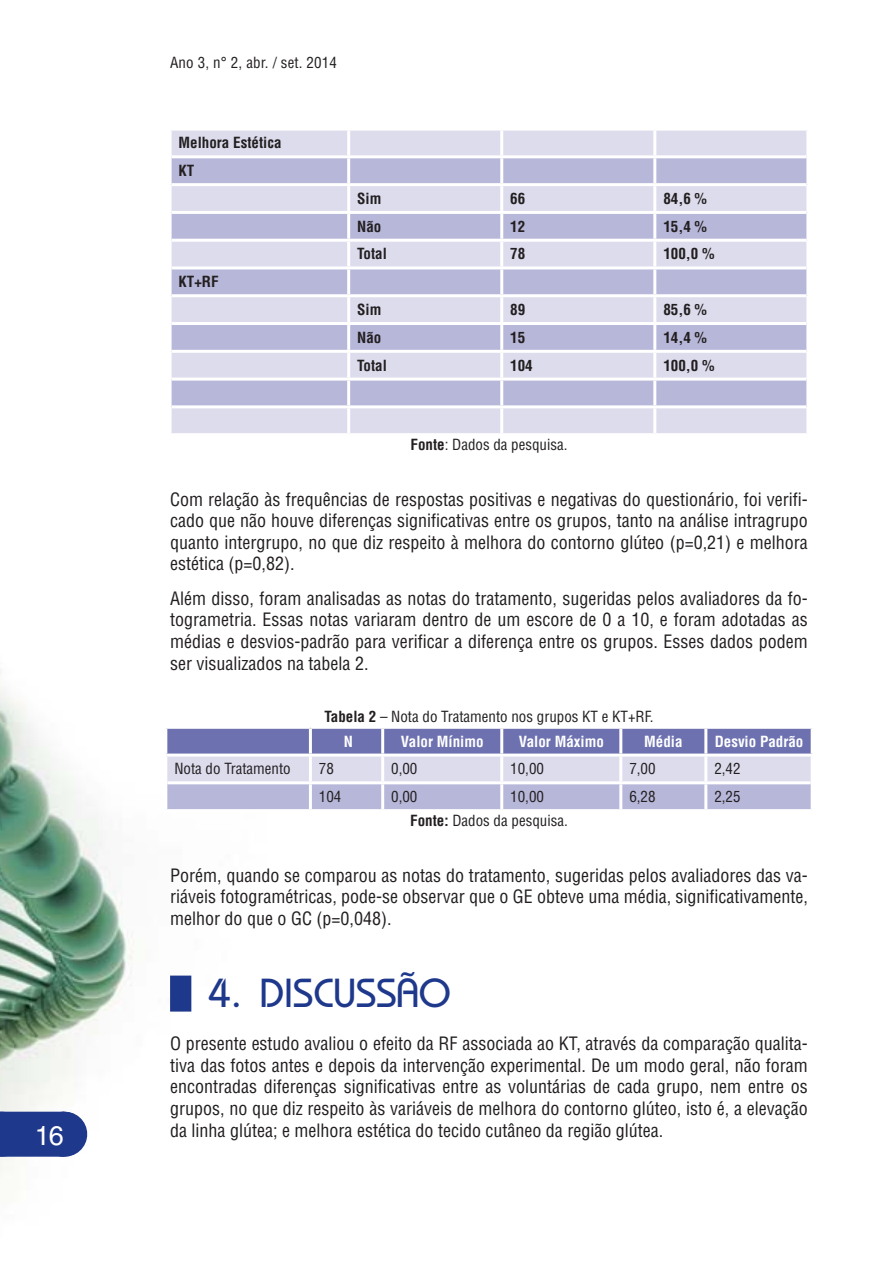
<style>
.page{position:relative;width:893px;height:1263px;background:#fff}
.page>*{position:absolute;margin:0;border:0;box-sizing:border-box;transform-origin:0 0}
.t1{font:500 40.5px "Bauhaus Std";color:#1e388c}
.t2{font:27px "Helvetica LT Std";color:#fff}
.t3{font:condensed 18px/21.6px "Helvetica LT Std";color:#231f20;text-align:justify}
.t4{font:condensed 15px/25px "Helvetica LT Std";color:#231f20}
.t5{font:700 condensed 15px/27.8px "Helvetica LT Std";color:#231f20}
.t6{font:700 condensed 15px "Helvetica LT Std";color:#fff}
.s1{font-weight:700}
.s2{font-weight:700;color:#fff}
</style>
<div class="page">
<img style="left:0;top:683px;width:192px;height:493px">
<hr style="left:64px;top:1112px;width:1px;height:45px;background:#1e388c">
<div style="left:0;top:1112px;width:64px;height:45px;background:#1e388c"></div>
<div style="left:170px;top:975px;width:21px;height:36px;background:#1e388c"></div>
<div style="left:172px;top:131px;width:634px;height:302px;background:#dcdced"></div>
<svg style="left:172px;top:158px;width:634px;height:247px;background:#c7c8e2"></svg>
<hr style="left:172px;top:183px;width:634px;height:3px;background:#fff">
<hr style="left:172px;top:239px;width:634px;height:3px;background:#fff">
<hr style="left:172px;top:294px;width:634px;height:3px;background:#fff">
<hr style="left:172px;top:350px;width:634px;height:3px;background:#fff">
<hr style="left:172px;top:405px;width:634px;height:3px;background:#fff">
<hr style="left:347px;top:131px;width:3px;height:24px;background:#fff">
<hr style="left:500px;top:131px;width:3px;height:24px;background:#fff">
<hr style="left:653px;top:131px;width:3px;height:24px;background:#fff">
<hr style="left:347px;top:158px;width:3px;height:25px;background:#fff">
<hr style="left:500px;top:158px;width:3px;height:25px;background:#fff">
<hr style="left:653px;top:158px;width:3px;height:25px;background:#fff">
<hr style="left:347px;top:186px;width:3px;height:25px;background:#fff">
<hr style="left:500px;top:186px;width:3px;height:25px;background:#fff">
<hr style="left:653px;top:186px;width:3px;height:25px;background:#fff">
<hr style="left:347px;top:214px;width:3px;height:25px;background:#fff">
<hr style="left:500px;top:214px;width:3px;height:25px;background:#fff">
<hr style="left:653px;top:214px;width:3px;height:25px;background:#fff">
<hr style="left:347px;top:242px;width:3px;height:24px;background:#fff">
<hr style="left:500px;top:242px;width:3px;height:24px;background:#fff">
<hr style="left:653px;top:242px;width:3px;height:24px;background:#fff">
<hr style="left:347px;top:269px;width:3px;height:25px;background:#fff">
<hr style="left:500px;top:269px;width:3px;height:25px;background:#fff">
<hr style="left:653px;top:269px;width:3px;height:25px;background:#fff">
<hr style="left:347px;top:297px;width:3px;height:25px;background:#fff">
<hr style="left:500px;top:297px;width:3px;height:25px;background:#fff">
<hr style="left:653px;top:297px;width:3px;height:25px;background:#fff">
<hr style="left:347px;top:325px;width:3px;height:25px;background:#fff">
<hr style="left:500px;top:325px;width:3px;height:25px;background:#fff">
<hr style="left:653px;top:325px;width:3px;height:25px;background:#fff">
<hr style="left:347px;top:353px;width:3px;height:25px;background:#fff">
<hr style="left:500px;top:353px;width:3px;height:25px;background:#fff">
<hr style="left:653px;top:353px;width:3px;height:25px;background:#fff">
<hr style="left:347px;top:381px;width:3px;height:24px;background:#fff">
<hr style="left:500px;top:381px;width:3px;height:24px;background:#fff">
<hr style="left:653px;top:381px;width:3px;height:24px;background:#fff">
<hr style="left:347px;top:408px;width:3px;height:25px;background:#fff">
<hr style="left:500px;top:408px;width:3px;height:25px;background:#fff">
<hr style="left:653px;top:408px;width:3px;height:25px;background:#fff">
<hr style="left:172px;top:155px;width:634px;height:3px;background:#fff">
<hr style="left:172px;top:211px;width:634px;height:3px;background:#fff">
<hr style="left:172px;top:266px;width:634px;height:3px;background:#fff">
<hr style="left:172px;top:322px;width:634px;height:3px;background:#fff">
<hr style="left:172px;top:378px;width:634px;height:3px;background:#fff">
<svg style="left:167px;top:729px;width:644px;height:80px;background:#acadd2"></svg>
<hr style="left:309px;top:729px;width:3px;height:24px;background:#fff">
<hr style="left:381px;top:729px;width:3px;height:24px;background:#fff">
<hr style="left:500px;top:729px;width:3px;height:24px;background:#fff">
<hr style="left:619px;top:729px;width:3px;height:24px;background:#fff">
<hr style="left:704px;top:729px;width:3px;height:24px;background:#fff">
<hr style="left:309px;top:756px;width:3px;height:25px;background:#fff">
<hr style="left:381px;top:756px;width:3px;height:25px;background:#fff">
<hr style="left:500px;top:756px;width:3px;height:25px;background:#fff">
<hr style="left:619px;top:756px;width:3px;height:25px;background:#fff">
<hr style="left:704px;top:756px;width:3px;height:25px;background:#fff">
<hr style="left:309px;top:784px;width:3px;height:25px;background:#fff">
<hr style="left:381px;top:784px;width:3px;height:25px;background:#fff">
<hr style="left:500px;top:784px;width:3px;height:25px;background:#fff">
<hr style="left:619px;top:784px;width:3px;height:25px;background:#fff">
<hr style="left:704px;top:784px;width:3px;height:25px;background:#fff">
<hr style="left:167px;top:781px;width:644px;height:3px;background:#fff">
<hr style="left:164px;top:726px;width:146px;height:3px;background:#fff">
<hr style="left:164px;top:729px;width:3px;height:24px;background:#fff">
<hr style="left:164px;top:753px;width:650px;height:3px;background:#fff">
<hr style="left:164px;top:756px;width:3px;height:27px;background:#fff">
<hr style="left:164px;top:783px;width:3px;height:26px;background:#fff">
<hr style="left:164px;top:809px;width:650px;height:3px;background:#fff">
<h2 class="t2" style="left:35px;top:1124px;width:30px">16</h2>
<p class="t4" style="left:170px;top:51px;width:168px">Ano 3, n° 2, abr. / set. 2014</p>
<p class="t5" style="left:179px;top:130px;width:104px">Melhora Estética<br>KT</p>
<p class="t5" style="left:179px;top:269px;width:42px">KT+RF</p>
<p class="t5" style="left:357px;top:186px;width:26px">Sim</p>
<p class="t5" style="left:510px;top:186px;width:16px">66</p>
<p class="t5" style="left:663px;top:186px;width:45px">84,6 %</p>
<p class="t5" style="left:357px;top:213px;width:26px">Não</p>
<p class="t5" style="left:510px;top:213px;width:16px">12</p>
<p class="t5" style="left:663px;top:213px;width:45px">15,4 %</p>
<p class="t5" style="left:357px;top:241px;width:31px">Total</p>
<p class="t5" style="left:510px;top:241px;width:16px">78</p>
<p class="t5" style="left:663px;top:241px;width:53px">100,0 %</p>
<p class="t5" style="left:357px;top:297px;width:26px">Sim</p>
<p class="t5" style="left:510px;top:297px;width:16px">89</p>
<p class="t5" style="left:663px;top:297px;width:45px">85,6 %</p>
<p class="t5" style="left:357px;top:325px;width:26px">Não</p>
<p class="t5" style="left:510px;top:325px;width:16px">15</p>
<p class="t5" style="left:663px;top:325px;width:45px">14,4 %</p>
<p class="t5" style="left:357px;top:352px;width:31px">Total</p>
<p class="t5" style="left:510px;top:352px;width:24px">104</p>
<p class="t5" style="left:663px;top:352px;width:53px">100,0 %</p>
<p class="t4" style="left:410px;top:433px;width:159px"><span class="s1">Fonte</span>: Dados da pesquisa.</p>
<p class="t3" style="left:170px;top:489px;width:639px">Com relação às frequências de respostas positivas e negativas do questionário, foi verifi&shy;cado que não houve diferenças significativas entre os grupos, tanto na análise intragrupo quanto intergrupo, no que diz respeito à melhora do contorno glúteo (p=0,21) e melhora estética (p=0,82).</p>
<p class="t3" style="left:170px;top:588px;width:639px">Além disso, foram analisadas as notas do tratamento, sugeridas pelos avaliadores da fo&shy;togrametria. Essas notas variaram dentro de um escore de 0 a 10, e foram adotadas as médias e desvios-padrão para verificar a diferença entre os grupos. Esses dados podem ser visualizados na tabela 2.</p>
<p class="t4" style="left:344px;top:704px;width:311px;text-indent:-19px"><span class="s1">Tabela 2</span> – Nota do Tratamento nos grupos KT e KT+RF.<br><span class="s2">N</span></p>
<p class="t6" style="left:401px;top:735px;width:84px">Valor Mínimo</p>
<p class="t6" style="left:519px;top:735px;width:87px">Valor Máximo</p>
<p class="t6" style="left:644px;top:735px;width:40px">Média</p>
<p class="t6" style="left:715px;top:735px;width:90px">Desvio Padrão</p>
<p class="t4" style="left:174px;top:757px;width:118px">Nota do Tratamento</p>
<p class="t4" style="left:319px;top:757px;width:16px">78</p>
<p class="t4" style="left:391px;top:757px;width:28px">0,00</p>
<p class="t4" style="left:510px;top:757px;width:35px">10,00</p>
<p class="t4" style="left:629px;top:757px;width:28px">7,00</p>
<p class="t4" style="left:714px;top:757px;width:28px">2,42</p>
<p class="t4" style="left:319px;top:785px;width:24px">104</p>
<p class="t4" style="left:391px;top:785px;width:28px">0,00</p>
<p class="t4" style="left:510px;top:785px;width:35px">10,00</p>
<p class="t4" style="left:629px;top:785px;width:28px">6,28</p>
<p class="t4" style="left:714px;top:785px;width:28px">2,25</p>
<p class="t4" style="left:410px;top:809px;width:159px"><span class="s1">Fonte:</span> Dados da pesquisa.</p>
<p class="t3" style="left:170px;top:865px;width:639px">Porém, quando se comparou as notas do tratamento, sugeridas pelos avaliadores das va&shy;riáveis fotogramétricas, pode-se observar que o GE obteve uma média, significativamente, melhor do que o GC (p=0,048).</p>
<h1 class="t1" style="left:208px;top:978px;width:244px">4. DISCUSSÃO</h1>
<p class="t3" style="left:170px;top:1034px;width:639px">O presente estudo avaliou o efeito da RF associada ao KT, através da comparação qualita&shy;tiva das fotos antes e depois da intervenção experimental. De um modo geral, não foram encontradas diferenças significativas entre as voluntárias de cada grupo, nem entre os grupos, no que diz respeito às variáveis de melhora do contorno glúteo, isto é, a elevação da linha glútea; e melhora estética do tecido cutâneo da região glútea.</p>
</div>
